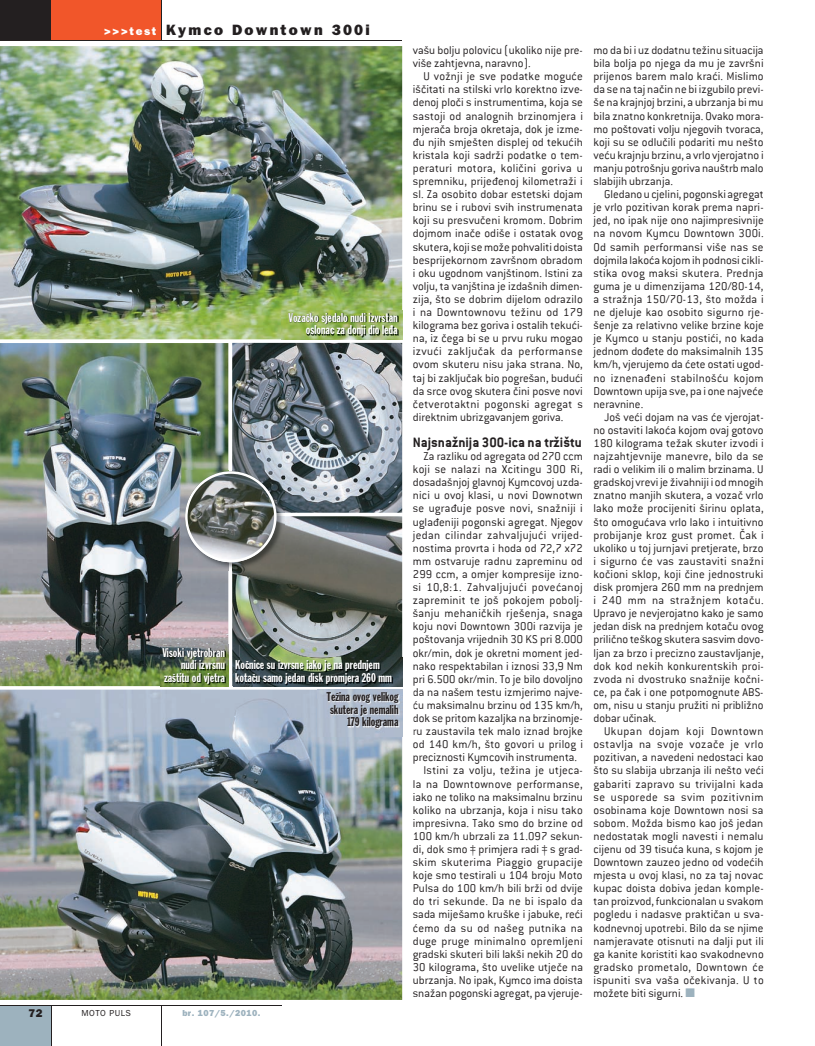
<style>
.page{position:relative;width:815px;height:1046px;background:#fff}
.page>*{position:absolute;margin:0;border:0;box-sizing:border-box;transform-origin:0 0}
.t1{font:700 15px "Conduit ITC";color:#231f20}
.t2{font:800 15px "Franklin Gothic";letter-spacing:.15em;color:#231f20}
.t3{font:300 12.5px/13.1px "Conduit ITC";letter-spacing:.005em;color:#231f20;text-align:justify}
.t4{font:12.5px/12.5px "Franklin Gothic Extra Cond";color:#fff;text-align:right}
.t5{font:300 12.5px "Conduit ITC";letter-spacing:.025em;color:#231f20}
.t6{font:12.5px/12.5px "Franklin Gothic Extra Cond";color:#231f20;text-align:right}
.t7{font:800 11.25px "Franklin Gothic";color:#231f20}
.t8{font:800 8.75px "Franklin Gothic";letter-spacing:.05em;color:#9db2be}
.t9{font:8.75px "Franklin Gothic";letter-spacing:.05em;color:#231f20}
.s1{font-size:11.25px;color:#fff}
.s2{color:#9db2be}
</style>
<div class="page">
<img style="left:0;top:46px;width:402px;height:293px">
<img style="left:0;top:689px;width:402px;height:310px">
<img style="left:0;top:343px;width:228px;height:343px">
<img style="left:232px;top:343px;width:170px;height:169px">
<img style="left:232px;top:516px;width:170px;height:141px">
<img style="left:184px;top:470px;width:101px;height:100px">
<img style="left:232px;top:470px;width:53px;height:42px">
<img style="left:232px;top:516px;width:53px;height:54px">
<svg style="left:185px;top:471px;width:92px;height:91px;background:#7e837f"></svg>
<img style="left:281px;top:310px;width:122px;height:30px">
<img style="left:281px;top:310px;width:121px;height:29px">
<img style="left:161px;top:645px;width:73px;height:42px">
<img style="left:161px;top:645px;width:67px;height:41px">
<img style="left:232px;top:645px;width:8px;height:41px">
<img style="left:240px;top:657px;width:163px;height:30px">
<img style="left:234px;top:657px;width:168px;height:29px">
<img style="left:402px;top:689px;width:1px;height:47px">
<img style="left:318px;top:689px;width:84px;height:47px">
<div style="left:0;top:1005px;width:51px;height:40px;background:#9db2be"></div>
<div style="left:0;top:0;width:51px;height:41px;background:#231f20"></div>
<div style="left:51px;top:0;width:110px;height:41px;background:#f1562a"></div>
<hr style="left:0;top:41px;width:402px;height:1px;background:#231f20">
<hr style="left:161px;top:0;width:1px;height:41px;background:#231f20">
<hr style="left:51px;top:1005px;width:1px;height:40px;background:#231f20">
<hr style="left:161px;top:1005px;width:1px;height:40px;background:#231f20">
<hr style="left:0;top:1004px;width:282px;height:1px;background:#231f20">
<p class="t2" style="left:104px;top:21px;width:267px"><span class="s1">&gt;&gt;&gt;test</span> Kymco Downtown 300i</p>
<p class="t4" style="left:288px;top:311px;width:111px">Vozačko sjedalo nudi izvrstan oslonac za donji dio leđa</p>
<p class="t4" style="left:162px;top:645px;width:64px">Visoki vjetrobran nudi izvrsnu zaštitu od vjetra</p>
<p class="t4" style="left:235px;top:658px;width:158px;text-align:left">Kočnice su izvrsne iako je na prednjem kotaču samo jedan disk promjera 260 mm</p>
<p class="t6" style="left:327px;top:690px;width:73px">Težina ovog velikog skutera je nemalih<br>179 kilograma</p>
<p class="t7" style="left:28px;top:1006px;width:16px">72</p>
<p class="t9" style="left:82px;top:1008px;width:51px">MOTO PULS</p>
<p class="t8" style="left:182px;top:1007px;width:79px">br. 107/5./2010.</p>
<p class="t3" style="left:413px;top:44px;width:172px">vašu bolju polovicu (ukoliko nije pre&shy;više zahtjevna, naravno).</p>
<p class="t3" style="left:413px;top:70px;width:172px;text-indent:11px">U vožnji je sve podatke moguće iščitati na stilski vrlo korektno izve&shy;denoj ploči s instrumentima, koja se sastoji od analognih brzinomjera i mjerača broja okretaja, dok je izme&shy;đu njih smješten displej od tekućih kristala koji sadrži podatke o tem&shy;peraturi motora, količini goriva u spremniku, prijeđenoj kilometraži i sl. Za osobito dobar estetski dojam brinu se i rubovi svih instrumenata koji su presvučeni kromom. Dobrim dojmom inače odiše i ostatak ovog skutera, koji se može pohvaliti doista besprijekornom završnom obradom i oku ugodnom vanjštinom. Istini za volju, ta vanjština je izdašnih dimen&shy;zija, što se dobrim dijelom odrazilo i na Downtownovu težinu od 179 kilograma bez goriva i ostalih tekući&shy;na, iz čega bi se u prvu ruku mogao izvući zaključak da performanse ovom skuteru nisu jaka strana. No, taj bi zaključak bio pogrešan, budući da srce ovog skutera čini posve novi četverotaktni pogonski agregat s direktnim ubrizgavanjem goriva.</p>
<p class="t1" style="left:413px;top:433px;width:171px">Najsnažnija 300-ica na tržištu</p>
<p class="t3" style="left:423px;top:449px;width:161px">Za razliku od agregata od 270 ccm</p>
<p class="t3" style="left:413px;top:462px;width:171px">koji se nalazi na Xcitingu 300 Ri,</p>
<p class="t3" style="left:413px;top:475px;width:172px">dosadašnjoj glavnoj Kymcovoj uzda-</p>
<p class="t3" style="left:413px;top:489px;width:172px">nici u ovoj klasi, u novi Downotwn</p>
<p class="t3" style="left:413px;top:502px;width:172px">se ugrađuje posve novi, snažniji i</p>
<p class="t3" style="left:413px;top:515px;width:171px">uglađeniji pogonski agregat. Njegov</p>
<p class="t5" style="left:413px;top:528px;width:172px">jedan cilindar zahvaljujući vrijed-</p>
<p class="t3" style="left:413px;top:541px;width:171px">nostima provrta i hoda od 72,7 x72</p>
<p class="t3" style="left:413px;top:554px;width:172px">mm ostvaruje radnu zapreminu od</p>
<p class="t3" style="left:413px;top:567px;width:172px">299 ccm, a omjer kompresije izno-</p>
<p class="t5" style="left:413px;top:580px;width:171px">si 10,8:1. Zahvaljujući povećanoj</p>
<p class="t3" style="left:413px;top:593px;width:172px">zapreminit te još pokojem pobolj-</p>
<p class="t3" style="left:413px;top:606px;width:172px">šanju mehaničkih rješenja, snaga</p>
<p class="t3" style="left:413px;top:619px;width:171px">koju novi Downtown 300i razvija je</p>
<p class="t3" style="left:413px;top:633px;width:172px">poštovanja vrijednih 30 KS pri 8.000</p>
<p class="t3" style="left:413px;top:646px;width:172px">okr/min, dok je okretni moment jed-</p>
<p class="t3" style="left:413px;top:659px;width:172px">nako respektabilan i iznosi 33,9 Nm</p>
<p class="t3" style="left:413px;top:672px;width:172px">pri 6.500 okr/min. To je bilo dovoljno</p>
<p class="t3" style="left:413px;top:685px;width:172px">da na našem testu izmjerimo najve-</p>
<p class="t3" style="left:413px;top:698px;width:172px">ću maksimalnu brzinu od 135 km/h,</p>
<p class="t3" style="left:413px;top:711px;width:172px">dok se pritom kazaljka na brzinomje-</p>
<p class="t3" style="left:413px;top:724px;width:172px">ru zaustavila tek malo iznad brojke</p>
<p class="t3" style="left:413px;top:737px;width:172px">od 140 km/h, što govori u prilog i</p>
<p class="t3" style="left:413px;top:750px;width:166px">preciznosti Kymcovih instrumenta.</p>
<p class="t3" style="left:423px;top:763px;width:161px">Istini za volju, težina je utjeca-</p>
<p class="t3" style="left:413px;top:777px;width:172px">la na Downtownove performanse,</p>
<p class="t3" style="left:413px;top:790px;width:172px">iako ne toliko na maksimalnu brzinu</p>
<p class="t3" style="left:413px;top:803px;width:171px">koliko na ubrzanja, koja i nisu tako</p>
<p class="t3" style="left:413px;top:816px;width:172px">impresivna. Tako smo do brzine od</p>
<p class="t3" style="left:413px;top:829px;width:172px">100 km/h ubrzali za 11.097 sekun-</p>
<p class="t3" style="left:413px;top:842px;width:172px">di, dok smo – primjera radi – s grad-</p>
<p class="t5" style="left:413px;top:855px;width:171px">skim skuterima Piaggio grupacije</p>
<p class="t3" style="left:413px;top:868px;width:171px">koje smo testirali u 104 broju Moto</p>
<p class="t3" style="left:413px;top:881px;width:172px">Pulsa do 100 km/h bili brži od dvije</p>
<p class="t3" style="left:413px;top:894px;width:171px">do tri sekunde. Da ne bi ispalo da</p>
<p class="t3" style="left:413px;top:907px;width:171px">sada miješamo kruške i jabuke, reći</p>
<p class="t3" style="left:413px;top:920px;width:172px">ćemo da su od našeg putnika na</p>
<p class="t3" style="left:413px;top:934px;width:172px">duge pruge minimalno opremljeni</p>
<p class="t3" style="left:413px;top:947px;width:172px">gradski skuteri bili lakši nekih 20 do</p>
<p class="t3" style="left:413px;top:960px;width:172px">30 kilograma, što uvelike utječe na</p>
<p class="t3" style="left:413px;top:973px;width:172px">ubrzanja. No ipak, Kymco ima doista</p>
<p class="t3" style="left:413px;top:986px;width:172px">snažan pogonski agregat, pa vjeruje-</p>
<p class="t3" style="left:593px;top:44px;width:172px">mo da bi i uz dodatnu težinu situacija bila bolja po njega da mu je završni prijenos barem malo kraći. Mislimo da se na taj način ne bi izgubilo previ&shy;še na krajnjoj brzini, a ubrzanja bi mu bila znatno konkretnija. Ovako mora&shy;mo poštovati volju njegovih tvoraca, koji su se odlučili podariti mu nešto veću krajnju brzinu, a vrlo vjerojatno i manju potrošnju goriva nauštrb malo slabijih ubrzanja.</p>
<p class="t3" style="left:593px;top:188px;width:172px;text-indent:11px">Gledano u cjelini, pogonski agregat je vrlo pozitivan korak prema napri&shy;jed, no ipak nije ono najimpresivnije na novom Kymcu Downtown 300i.<br>Od samih performansi više nas se dojmila lakoća kojom ih podnosi cikli&shy;stika ovog maksi skutera. Prednja guma je u dimenzijama 120/80-14, a stražnja 150/70-13, što možda i ne djeluje kao osobito sigurno rje&shy;šenje za relativno velike brzine koje je Kymco u stanju postići, no kada jednom dođete do maksimalnih 135 km/h, vjerujemo da ćete ostati ugod&shy;no iznenađeni stabilnošću kojom Downtown upija sve, pa i one najveće neravnine.</p>
<p class="t3" style="left:593px;top:410px;width:172px;text-indent:11px">Još veći dojam na vas će vjerojat&shy;no ostaviti lakoća kojom ovaj gotovo 180 kilograma težak skuter izvodi i najzahtjevnije manevre, bilo da se radi o velikim ili o malim brzinama. U gradskoj vrevi je živahniji i od mnogih znatno manjih skutera, a vozač vrlo lako može procijeniti širinu oplata, što omogućava vrlo lako i intuitivno probijanje kroz gust promet. Čak i ukoliko u toj jurnjavi pretjerate, brzo i sigurno će vas zaustaviti snažni kočioni sklop, koji čine jednostruki disk promjera 260 mm na prednjem i 240 mm na stražnjem kotaču.<br>Upravo je nevjerojatno kako je samo jedan disk na prednjem kotaču ovog prilično teškog skutera sasvim dovo&shy;ljan za brzo i precizno zaustavljanje, dok kod nekih konkurentskih proi&shy;zvoda ni dvostruko snažnije kočni&shy;ce, pa čak i one potpomognute ABS&shy;om, nisu u stanju pružiti ni približno dobar učinak.</p>
<p class="t3" style="left:593px;top:724px;width:172px;text-indent:11px">Ukupan dojam koji Downtown ostavlja na svoje vozače je vrlo pozitivan, a navedeni nedostaci kao što su slabija ubrzanja ili nešto veći gabariti zapravo su trivijalni kada se usporede sa svim pozitivnim osobinama koje Downtown nosi sa sobom. Možda bismo kao još jedan nedostatak mogli navesti i nemalu cijenu od 39 tisuća kuna, s kojom je Downtown zauzeo jedno od vodećih mjesta u ovoj klasi, no za taj novac kupac doista dobiva jedan komple&shy;tan proizvod, funkcionalan u svakom pogledu i nadasve praktičan u sva&shy;kodnevnoj upotrebi. Bilo da se njime namjeravate otisnuti na dalji put ili ga kanite koristiti kao svakodnevno gradsko prometalo, Downtown će ispuniti sva vaša očekivanja. U to možete biti sigurni. <span class="s2">■</span></p>
</div>
